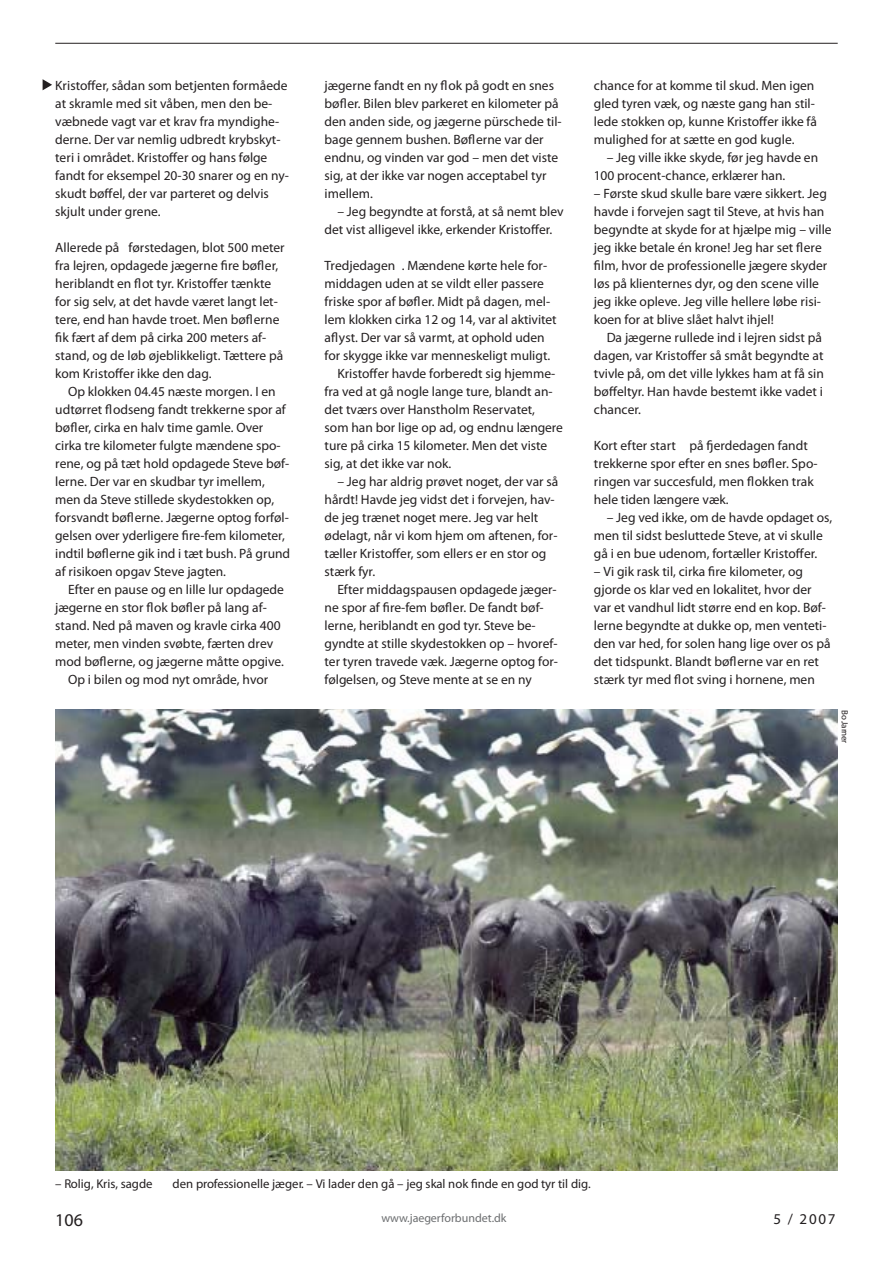
<style>
.page{position:relative;width:893px;height:1263px;background:#fff}
.page>*{position:absolute;margin:0;border:0;box-sizing:border-box;transform-origin:0 0}
.t1{font:700 18px "Charter ITC";color:#231f20}
.t2{font:15px "Charter ITC Regu SC";color:#231f20}
.t3{font:13.5px/18px "Charter ITC Regu OS";color:#231f20}
.t4{font:300 12.75px "Interstate";color:#231f20}
.t5{font:700 12.75px "Interstate";color:#231f20}
.t6{font:12px "Charter ITC";color:#6c6e70}
.t7{font:300 condensed 9px "Interstate";letter-spacing:-.025em;color:#231f20}
.s1{font-family:"Charter ITC Bold OS"}
</style>
<div class="page">
<hr style="left:55px;top:43px;width:783px;height:1px;background:#231f20">
<svg style="left:43px;top:79px;width:9px;height:11px"></svg>
<img style="left:55px;top:709px;width:783px;height:461px">
<p class="t3" style="left:55px;top:78px;width:235px">Kristoffer, sådan som betjenten formåede at skramle med sit våben, men den be&shy;væbnede vagt var et krav fra myndighe&shy;derne. Der var nemlig udbredt krybskyt&shy;teri i området. Kristoffer og hans følge fandt for eksempel 20-30 snarer og en ny&shy;skudt bøffel, der var parteret og delvis skjult under grene.</p>
<p class="t3" style="left:55px;top:240px;width:231px"><span class="s1">Allerede på</span> førstedagen, blot 500 meter fra lejren, opdagede jægerne fire bøfler, heriblandt en flot tyr. Kristoffer tænkte for sig selv, at det havde været langt let&shy;tere, end han havde troet. Men bøflerne fik fært af dem på cirka 200 meters af&shy;stand, og de løb øjeblikkeligt. Tættere på kom Kristoffer ikke den dag.</p>
<p class="t3" style="left:55px;top:384px;width:236px;text-indent:13px">Op klokken 04.45 næste morgen. I en udtørret flodseng fandt trekkerne spor af bøfler, cirka en halv time gamle. Over cirka tre kilometer fulgte mændene spo&shy;rene, og på tæt hold opdagede Steve bøf&shy;lerne. Der var en skudbar tyr imellem, men da Steve stillede skydestokken op, forsvandt bøflerne. Jægerne optog forføl&shy;gelsen over yderligere fire-fem kilometer, indtil bøflerne gik ind i tæt bush. På grund af risikoen opgav Steve jagten.</p>
<p class="t3" style="left:68px;top:582px;width:217px">Efter en pause og en lille lur opdagede</p>
<p class="t3" style="left:55px;top:600px;width:213px">jægerne en stor flok bøfler på lang af-</p>
<p class="t3" style="left:55px;top:618px;width:227px">stand. Ned på maven og kravle cirka 400</p>
<p class="t3" style="left:55px;top:636px;width:219px">meter, men vinden svøbte, færten drev</p>
<p class="t3" style="left:55px;top:654px;width:230px">mod bøflerne, og jægerne måtte opgive.</p>
<p class="t3" style="left:68px;top:672px;width:202px">Op i bilen og mod nyt område, hvor</p>
<p class="t3" style="left:325px;top:78px;width:239px">jægerne fandt en ny flok på godt en snes bøfler. Bilen blev parkeret en kilometer på den anden side, og jægerne pürschede til&shy;bage gennem bushen. Bøflerne var der endnu, og vinden var god – men det viste sig, at der ikke var nogen acceptabel tyr imellem.</p>
<p class="t3" style="left:325px;top:204px;width:241px;text-indent:13px">– Jeg begyndte at forstå, at så nemt blev det vist alligevel ikke, erkender Kristoffer.</p>
<p class="t3" style="left:325px;top:258px;width:224px"><span class="s1">Tredjedagen</span> . Mændene kørte hele for-</p>
<p class="t3" style="left:325px;top:276px;width:221px">middagen uden at se vildt eller passere</p>
<p class="t3" style="left:325px;top:294px;width:227px">friske spor af bøfler. Midt på dagen, mel-</p>
<p class="t3" style="left:325px;top:312px;width:234px">lem klokken cirka 12 og 14, var al aktivitet</p>
<p class="t3" style="left:325px;top:330px;width:222px">aflyst. Der var så varmt, at ophold uden</p>
<p class="t3" style="left:325px;top:348px;width:227px">for skygge ikke var menneskeligt muligt.</p>
<p class="t3" style="left:337px;top:366px;width:220px">Kristoffer havde forberedt sig hjemme-</p>
<p class="t3" style="left:325px;top:384px;width:230px">fra ved at gå nogle lange ture, blandt an-</p>
<p class="t3" style="left:325px;top:402px;width:212px">det tværs over Hanstholm Reservatet,</p>
<p class="t3" style="left:325px;top:420px;width:240px">som han bor lige op ad, og endnu længere</p>
<p class="t3" style="left:325px;top:438px;width:224px">ture på cirka 15 kilometer. Men det viste</p>
<p class="t3" style="left:325px;top:456px;width:128px">sig, at det ikke var nok.</p>
<p class="t3" style="left:325px;top:474px;width:235px;text-indent:13px">– Jeg har aldrig prøvet noget, der var så hårdt! Havde jeg vidst det i forvejen, hav&shy;de jeg trænet noget mere. Jeg var helt ødelagt, når vi kom hjem om aftenen, for&shy;tæller Kristoffer, som ellers er en stor og stærk fyr.</p>
<p class="t3" style="left:325px;top:582px;width:235px;text-indent:13px">Efter middagspausen opdagede jæger&shy;ne spor af fire-fem bøfler. De fandt bøf&shy;lerne, heriblandt en god tyr. Steve be&shy;gyndte at stille skydestokken op – hvoref&shy;ter tyren travede væk. Jægerne optog for&shy;følgelsen, og Steve mente at se en ny</p>
<p class="t3" style="left:594px;top:78px;width:225px">chance for at komme til skud. Men igen gled tyren væk, og næste gang han stil&shy;lede stokken op, kunne Kristoffer ikke få mulighed for at sætte en god kugle.</p>
<p class="t3" style="left:594px;top:150px;width:226px;text-indent:13px">– Jeg ville ikke skyde, før jeg havde en<br>100 procent-chance, erklærer han.</p>
<p class="t3" style="left:594px;top:186px;width:239px">– Første skud skulle bare være sikkert. Jeg havde i forvejen sagt til Steve, at hvis han begyndte at skyde for at hjælpe mig – ville jeg ikke betale én krone! Jeg har set flere film, hvor de professionelle jægere skyder løs på klienternes dyr, og den scene ville jeg ikke opleve. Jeg ville hellere løbe risi&shy;koen for at blive slået halvt ihjel!</p>
<p class="t3" style="left:594px;top:330px;width:232px;text-indent:13px">Da jægerne rullede ind i lejren sidst på dagen, var Kristoffer så småt begyndte at tvivle på, om det ville lykkes ham at få sin bøffeltyr. Han havde bestemt ikke vadet i chancer.</p>
<p class="t3" style="left:594px;top:438px;width:225px"><span class="s1">Kort efter start</span> på fjerdedagen fandt trekkerne spor efter en snes bøfler. Spo&shy;ringen var succesfuld, men flokken trak hele tiden længere væk.</p>
<p class="t3" style="left:594px;top:510px;width:240px;text-indent:13px">– Jeg ved ikke, om de havde opdaget os, men til sidst besluttede Steve, at vi skulle gå i en bue udenom, fortæller Kristoffer.</p>
<p class="t3" style="left:594px;top:564px;width:238px">– Vi gik rask til, cirka fire kilometer, og gjorde os klar ved en lokalitet, hvor der var et vandhul lidt større end en kop. Bøf&shy;lerne begyndte at dukke op, men venteti&shy;den var hed, for solen hang lige over os på det tidspunkt. Blandt bøflerne var en ret stærk tyr med flot sving i hornene, men</p>
<p class="t7" style="left:850px;top:710px;width:35px;rotate:90deg">Bo Jarner</p>
<p class="t5" style="left:55px;top:1179px;width:99px">– Rolig, Kris, sagde</p>
<p class="t4" style="left:173px;top:1179px;width:420px">den professionelle jæger. – Vi lader den gå – jeg skal nok finde en god tyr til dig.</p>
<h1 class="t1" style="left:55px;top:1209px;width:29px">106</h1>
<p class="t6" style="left:381px;top:1213px;width:127px">www.jaegerforbundet.dk</p>
<p class="t2" style="left:774px;top:1210px;width:63px">5 / 2007</p>
</div>
